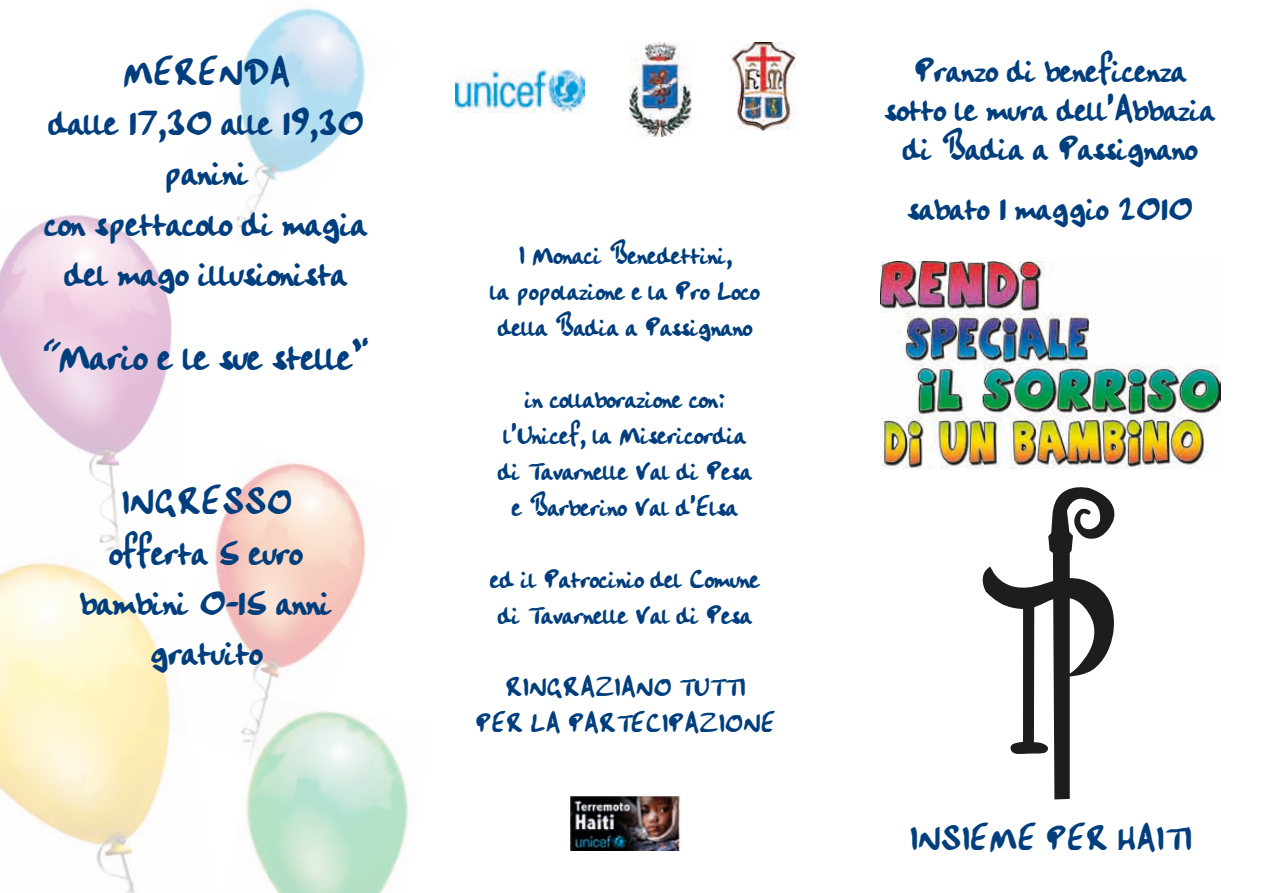
<style>
.page{position:relative;width:1263px;height:893px;background:#fff}
.page>*{position:absolute;margin:0;border:0;box-sizing:border-box;transform-origin:0 0}
.t1{font:45px "Handwriting Plain";color:#003e7d}
.t2{font:42px/50.4px "Handwriting Plain";color:#003e7d;text-align:center}
.t3{font:39px/39px "Handwriting Plain";color:#003e7d;text-align:center}
.t4{font:30px/36px "Handwriting Plain";color:#003e7d;text-align:center}
.s1{font-size:39px}
</style>
<div class="page">
<svg style="left:982px;top:487px;width:133px;height:312px"></svg>
<img style="left:880px;top:261px;width:340px;height:208px">
<img style="left:0;top:568px;width:163px;height:325px">
<img style="left:145px;top:463px;width:221px;height:315px">
<img style="left:0;top:215px;width:182px;height:353px">
<img style="left:160px;top:8px;width:206px;height:256px">
<img style="left:225px;top:696px;width:183px;height:197px">
<img style="left:570px;top:796px;width:110px;height:54px">
<img style="left:730px;top:43px;width:65px;height:88px">
<img style="left:629px;top:43px;width:63px;height:94px">
<img style="left:455px;top:68px;width:130px;height:44px">
<h2 class="t2" style="left:45px;top:50px;width:324px">MERENDA<br>dalle 17,30 alle 19,30 panini<br>con spettacolo di magia del mago illusionista</h2>
<h1 class="t1" style="left:46px;top:327px;width:322px">“Mario e le sue stelle”</h1>
<h2 class="t2" style="left:81px;top:479px;width:253px"><span class="s1">I</span>NGRESSO offerta 5 euro bambini 0-15 anni gratuito</h2>
<p class="t4" style="left:490px;top:239px;width:271px">I Monaci Benedettini,<br>la popolazione e la Pro Loco della Badia a Passignano</p>
<p class="t4" style="left:498px;top:383px;width:255px">in collaborazione con: l’Unicef, la Misericordia di Tavarnelle Val di Pesa e Barberino Val d’Elsa</p>
<p class="t4" style="left:490px;top:563px;width:271px;text-align:left">ed il Patrocinio del Comune di Tavarnelle Val di Pesa</p>
<p class="t4" style="left:475px;top:671px;width:302px">RINGRAZIANO TUTTI<br>PER LA PARTECIPAZIONE</p>
<h3 class="t3" style="left:885px;top:53px;width:332px">Pranzo di beneficenza sotto le mura dell’Abbazia di Badia a Passignano</h3>
<h3 class="t3" style="left:908px;top:191px;width:286px">sabato 1 maggio 2010</h3>
<h3 class="t3" style="left:909px;top:822px;width:284px">INSIEME PER HAITI</h3>
</div>
